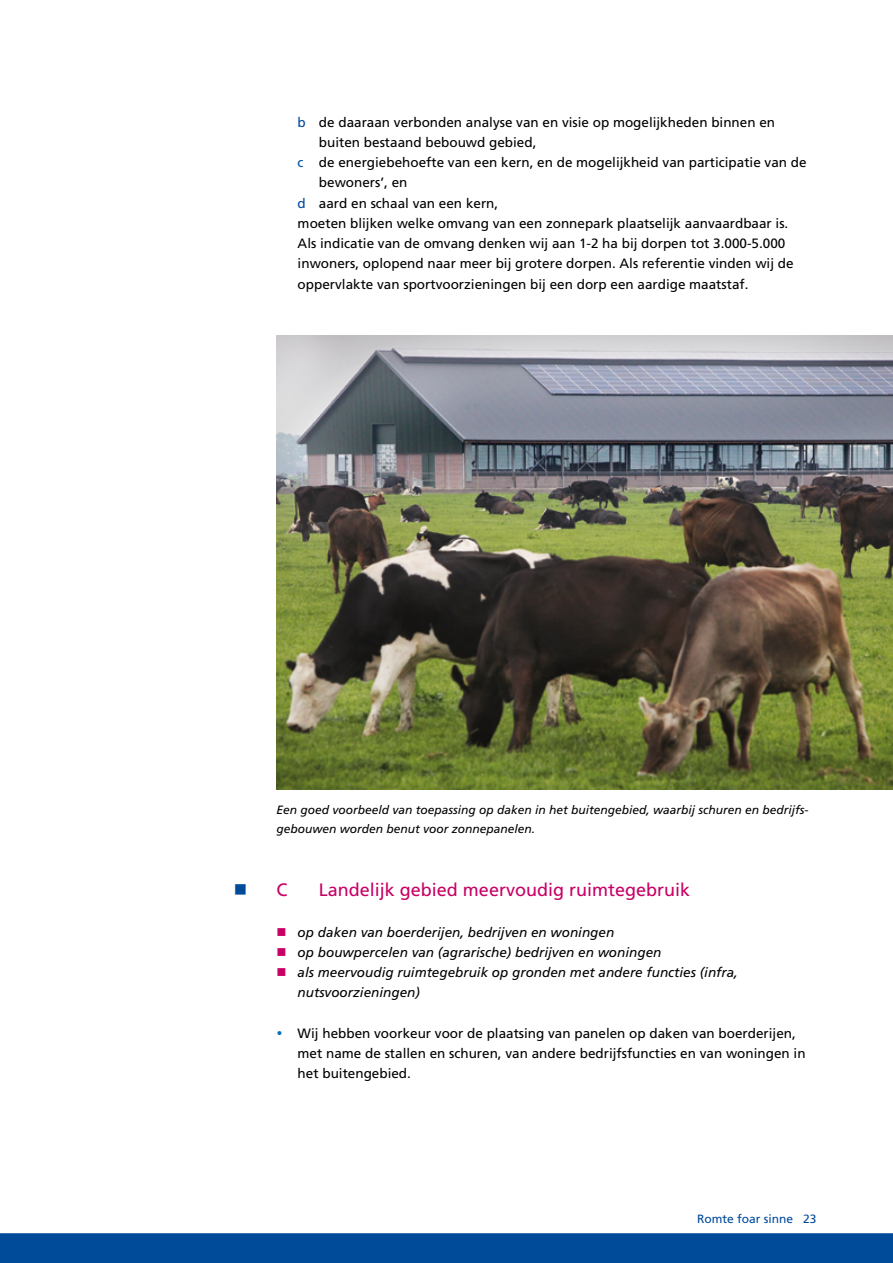
<style>
.page{position:relative;width:893px;height:1263px;background:#fff}
.page>*{position:absolute;margin:0;border:0;box-sizing:border-box;transform-origin:0 0}
.t1{font:18px "Frutiger LT Std";color:#c80065}
.t2{font:13.5px/20.2px "Frutiger LT Std";color:#000}
.t3{font:italic 13.5px/20.2px "Frutiger LT Std";color:#000}
.t4{font:italic 12px/19.5px "Frutiger LT Std";color:#000}
.t5{font:12px "Frutiger LT Std";color:#004a9a}
.s1{color:#004a9a}
.s2{color:#c80065}
.s3{color:#0070ba}
</style>
<div class="page">
<div style="left:0;top:1233px;width:893px;height:30px;background:#004a9a"></div>
<img style="left:276px;top:335px;width:617px;height:455px">
<p class="t2" style="left:298px;top:112px;width:479px"><span class="s1">b</span> de daaraan verbonden analyse van en visie op mogelijkheden binnen en</p>
<p class="t2" style="left:319px;top:132px;width:219px">buiten bestaand bebouwd gebied,</p>
<p class="t2" style="left:298px;top:152px;width:510px"><span class="s1">c</span> de energiebehoefte van een kern, en de mogelijkheid van participatie van de</p>
<p class="t2" style="left:319px;top:173px;width:90px">bewoners’, en</p>
<p class="t2" style="left:298px;top:193px;width:202px"><span class="s1">d</span> aard en schaal van een kern,</p>
<p class="t2" style="left:298px;top:213px;width:492px">moeten blijken welke omvang van een zonnepark plaatselijk aanvaardbaar is.</p>
<p class="t2" style="left:298px;top:233px;width:489px">Als indicatie van de omvang denken wij aan 1-2 ha bij dorpen tot 3.000-5.000</p>
<p class="t2" style="left:298px;top:254px;width:497px">inwoners, oplopend naar meer bij grotere dorpen. Als referentie vinden wij de</p>
<p class="t2" style="left:298px;top:274px;width:452px">oppervlakte van sportvoorzieningen bij een dorp een aardige maatstaf.</p>
<p class="t4" style="left:276px;top:800px;width:534px">Een goed voorbeeld van toepassing op daken in het buitengebied, waarbij schuren en bedrijfs&shy;gebouwen worden benut voor zonnepanelen.</p>
<h1 class="t1" style="left:234px;top:879px;width:55px"><span class="s1">■</span> C</h1>
<h1 class="t1" style="left:319px;top:879px;width:373px">Landelijk gebied meervoudig ruimtegebruik</h1>
<p class="t3" style="left:276px;top:922px;width:339px"><span class="s2">■</span> op daken van boerderijen, bedrijven en woningen</p>
<p class="t3" style="left:276px;top:942px;width:387px"><span class="s2">■</span> op bouwpercelen van (agrarische) bedrijven en woningen</p>
<p class="t3" style="left:298px;top:962px;width:442px;text-indent:-21px"><span class="s2">■</span> als meervoudig ruimtegebruik op gronden met andere functies (infra, nutsvoorzieningen)</p>
<p class="t2" style="left:298px;top:1023px;width:509px;text-indent:-21px"><span class="s3">•</span> Wij hebben voorkeur voor de plaatsing van panelen op daken van boerderijen, met name de stallen en schuren, van andere bedrijfsfuncties en van woningen in het buitengebied.</p>
<p class="t5" style="left:697px;top:1211px;width:121px">Romte foar sinne 23</p>
</div>
